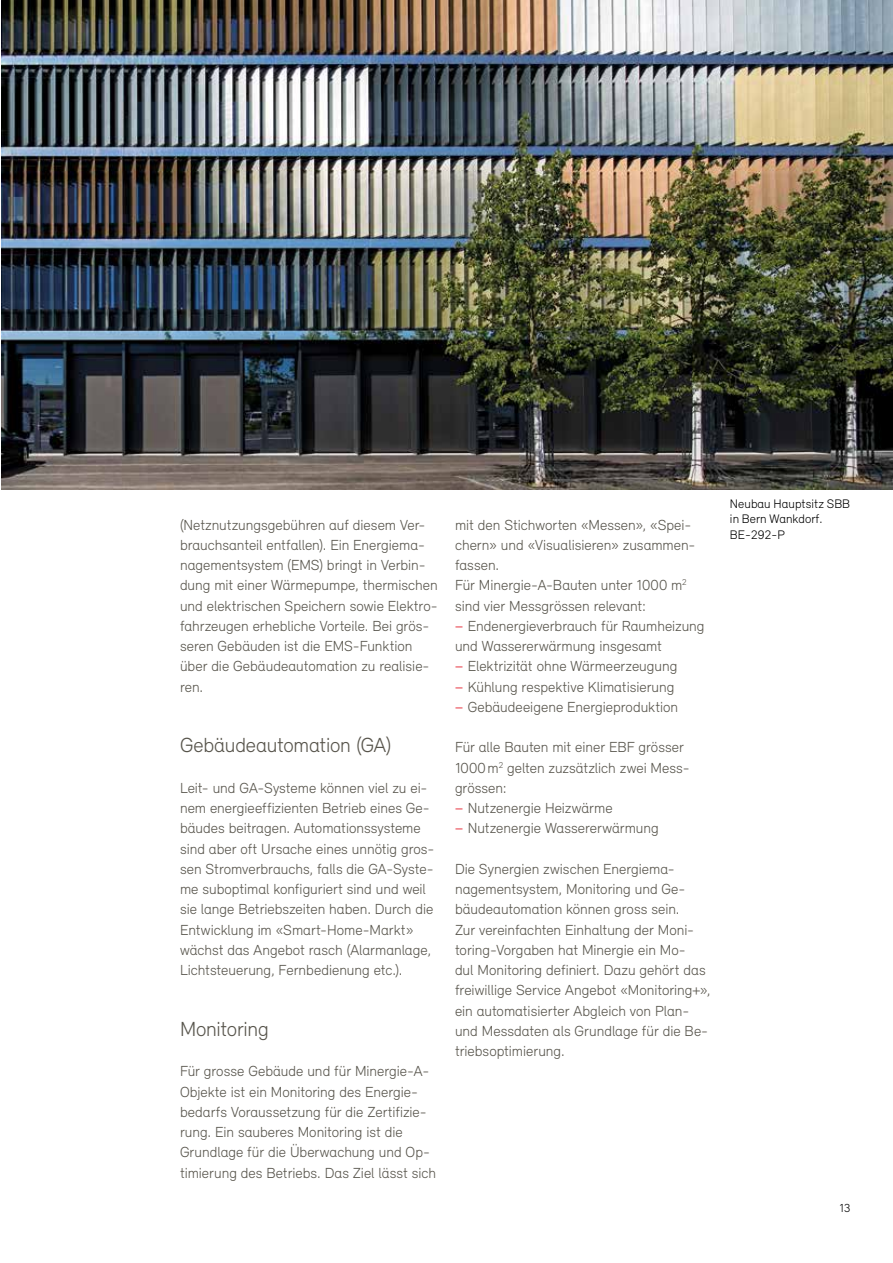
<style>
.page{position:relative;width:893px;height:1263px;background:#fff}
.page>*{position:absolute;margin:0;border:0;box-sizing:border-box;transform-origin:0 0}
.t1{font:300 21px "Relevant";letter-spacing:-.01em;color:#57544b}
.t2{font:300 15px/20.2px "Relevant";color:#57544b}
.t3{font:300 12.75px/15.3px "Relevant";letter-spacing:.005em;color:#000}
.t4{font:300 12px "Relevant";color:#000}
.s1{font-weight:500;color:#ed6770}
</style>
<div class="page">
<img style="left:1px;top:0;width:892px;height:490px">
<p class="t2" style="left:180px;top:514px;width:259px">(Netznutzungsgebühren auf diesem Ver&shy;brauchsanteil entfallen). Ein Energiema&shy;nagementsystem (EMS) bringt in Verbin&shy;dung mit einer Wärmepumpe, thermischen und elektrischen Speichern sowie Elektro&shy;fahrzeugen erhebliche Vorteile. Bei grös&shy;seren Gebäuden ist die EMS-Funktion über die Gebäudeautomation zu realisie&shy;ren.</p>
<h1 class="t1" style="left:180px;top:733px;width:213px">Gebäudeautomation (GA)</h1>
<p class="t2" style="left:180px;top:777px;width:255px">Leit- und GA-Systeme können viel zu ei&shy;nem energieeffizienten Betrieb eines Ge&shy;bäudes beitragen. Automationssysteme sind aber oft Ursache eines unnötig gros&shy;sen Stromverbrauchs, falls die GA-Syste&shy;me suboptimal konfiguriert sind und weil sie lange Betriebszeiten haben. Durch die Entwicklung im «Smart-Home-Markt» wächst das Angebot rasch (Alarmanlage, Lichtsteuerung, Fernbedienung etc.).</p>
<h1 class="t1" style="left:180px;top:1016px;width:90px">Monitoring</h1>
<p class="t2" style="left:180px;top:1061px;width:258px">Für grosse Gebäude und für Minergie-A-Objekte ist ein Monitoring des Energie&shy;bedarfs Voraussetzung für die Zertifizie&shy;rung. Ein sauberes Monitoring ist die Grundlage für die Überwachung und Op&shy;timierung des Betriebs. Das Ziel lässt sich</p>
<p class="t2" style="left:455px;top:514px;width:251px">mit den Stichworten «Messen», «Spei&shy;chern» und «Visualisieren» zusammen&shy;fassen.<br>Für Minergie-A-Bauten unter 1000 m<sup>2 </sup>sind vier Messgrössen relevant:<br><span class="s1">−</span> Endenergieverbrauch für Raumheizung und Wassererwärmung insgesamt<br><span class="s1">−</span> Elektrizität ohne Wärmeerzeugung<br><span class="s1">−</span> Kühlung respektive Klimatisierung<br><span class="s1">−</span> Gebäudeeigene Energieproduktion</p>
<p class="t2" style="left:455px;top:737px;width:236px">Für alle Bauten mit einer EBF grösser<br>1000m<sup>2</sup> gelten zuzsätzlich zwei Mess&shy;grössen:<br><span class="s1">−</span> Nutzenergie Heizwärme<br><span class="s1">−</span> Nutzenergie Wassererwärmung</p>
<p class="t2" style="left:455px;top:858px;width:257px">Die Synergien zwischen Energiema&shy;nagementsystem, Monitoring und Ge&shy;bäudeautomation können gross sein.<br>Zur vereinfachten Einhaltung der Moni&shy;toring-Vorgaben hat Minergie ein Mo-<br>dul Monitoring definiert. Dazu gehört das freiwillige Service Angebot «Monitoring+», ein automatisierter Abgleich von Plan&shy;und Messdaten als Grundlage für die Be&shy;triebsoptimierung.</p>
<p class="t3" style="left:730px;top:496px;width:122px">Neubau Hauptsitz SBB in Bern Wankdorf.<br>BE-292-P</p>
<p class="t4" style="left:839px;top:1201px;width:13px">13</p>
</div>
